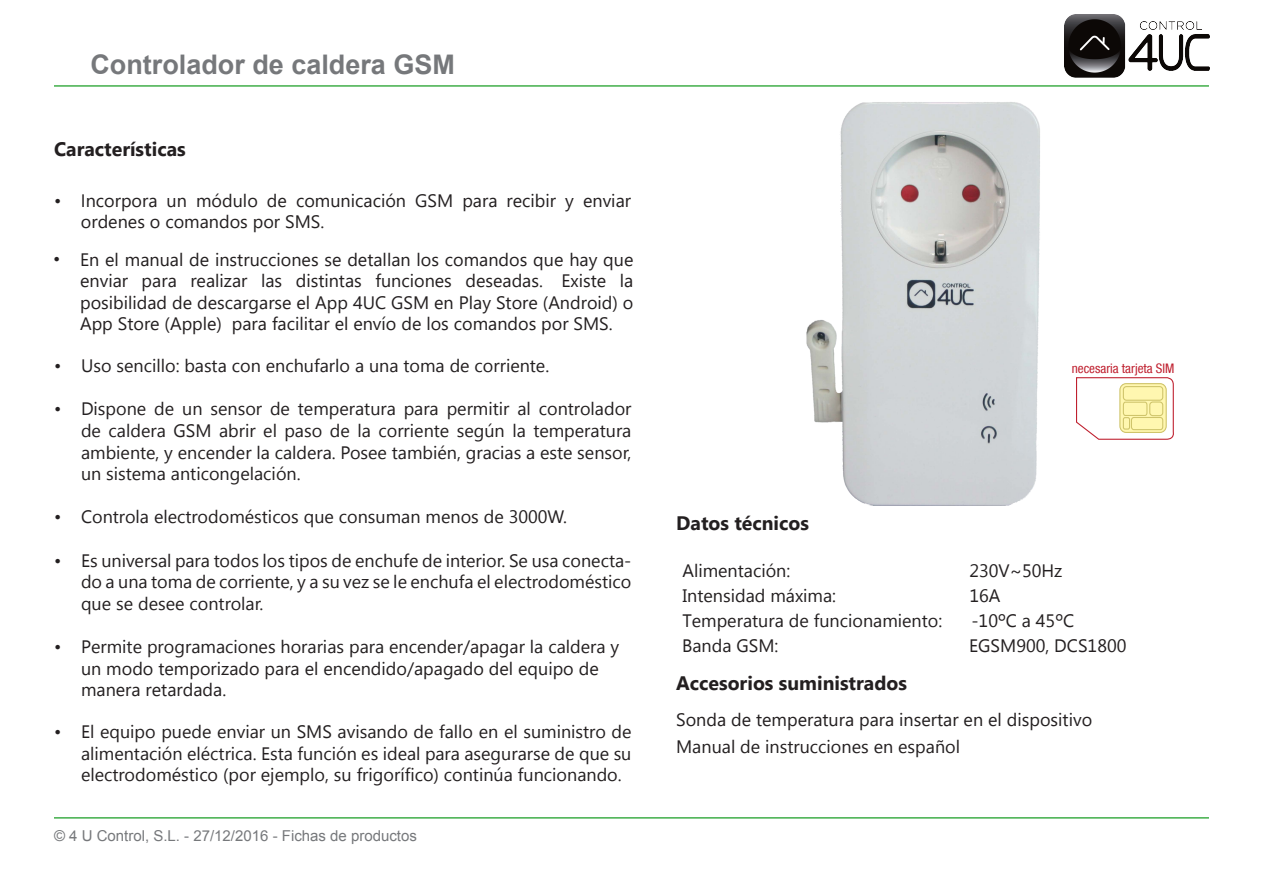
<style>
.page{position:relative;width:1263px;height:893px;background:#fff}
.page>*{position:absolute;margin:0;border:0;box-sizing:border-box;transform-origin:0 0}
.t1{font:700 27px "Arial";color:#76787b}
.t2{font:700 19.5px "Segoe UI";color:#231f20}
.t3{font:18px/21.6px "Segoe UI";color:#231f20;text-align:justify}
.t4{font:15px "Arial";color:#76787b}
.t5{font:condensed 13.2px "Helvetica Neue LT Com";color:#bf1f2e}
</style>
<div class="page">
<hr style="left:54px;top:85px;width:1155px;height:2px;background:#40ae49">
<hr style="left:54px;top:817px;width:1155px;height:2px;background:#40ae49">
<svg style="left:1076px;top:377px;width:98px;height:63px"></svg>
<div style="left:1150px;top:402px;width:13px;height:14px;background:#fff7b0;border-radius:3px"></div>
<div style="left:1149px;top:401px;width:14px;height:15px;border:1px solid #cfc46b;border-radius:3px"></div>
<div style="left:1123px;top:418px;width:6px;height:11px;background:#fff7b0;border-radius:2px"></div>
<div style="left:1123px;top:417px;width:7px;height:13px;border:1px solid #cfc46b;border-radius:2px"></div>
<img style="left:806px;top:102px;width:234px;height:404px">
<img style="left:1064px;top:15px;width:145px;height:62px">
<p class="t1" style="left:90px;top:46px;width:366px">Controlador de caldera GSM</p>
<p class="t2" style="left:54px;top:136px;width:133px">Características</p>
<p class="t3" style="left:81px;top:189px;width:552px;text-indent:-27px">• Incorpora un módulo de comunicación GSM para recibir y enviar ordenes o comandos por SMS.</p>
<p class="t3" style="left:80px;top:248px;width:555px;text-indent:-27px">• En el manual de instrucciones se detallan los comandos que hay que enviar para realizar las distintas funciones deseadas. Existe la posibilidad de descargarse el App 4UC GSM en Play Store (Android) o App Store (Apple) para facilitar el envío de los comandos por SMS.</p>
<p class="t3" style="left:54px;top:354px;width:497px">• Uso sencillo: basta con enchufarlo a una toma de corriente.</p>
<p class="t3" style="left:81px;top:397px;width:552px;text-indent:-27px">• Dispone de un sensor de temperatura para permitir al controlador de caldera GSM abrir el paso de la corriente según la temperatura ambiente, y encender la caldera. Posee también, gracias a este sensor, un sistema anticongelación.</p>
<p class="t3" style="left:54px;top:505px;width:515px">• Controla electrodomésticos que consuman menos de 3000W.</p>
<p class="t3" style="left:81px;top:549px;width:552px;text-indent:-27px">• Es universal para todos los tipos de enchufe de interior. Se usa conecta&shy;do a una toma de corriente, y a su vez se le enchufa el electrodoméstico que se desee controlar.</p>
<p class="t3" style="left:81px;top:635px;width:540px;text-align:left;text-indent:-27px">• Permite programaciones horarias para encender/apagar la caldera y un modo temporizado para el encendido/apagado del equipo de manera retardada.</p>
<p class="t3" style="left:81px;top:720px;width:552px;text-indent:-27px">• El equipo puede enviar un SMS avisando de fallo en el suministro de alimentación eléctrica. Esta función es ideal para asegurarse de que su electrodoméstico (por ejemplo, su frigorífico) continúa funcionando.</p>
<p class="t4" style="left:54px;top:826px;width:364px">© 4 U Control, S.L. - 27/12/2016 - Fichas de productos</p>
<p class="t5" style="left:1072px;top:360px;width:104px">necesaria tarjeta SIM</p>
<p class="t2" style="left:676px;top:509px;width:134px">Datos técnicos</p>
<p class="t3" style="left:682px;top:559px;width:109px">Alimentación:</p>
<p class="t3" style="left:969px;top:559px;width:94px">230V~50Hz</p>
<p class="t3" style="left:682px;top:584px;width:155px">Intensidad máxima:</p>
<p class="t3" style="left:969px;top:584px;width:33px">16A</p>
<p class="t3" style="left:682px;top:609px;width:261px">Temperatura de funcionamiento:</p>
<p class="t3" style="left:971px;top:609px;width:104px">-10ºC a 45ºC</p>
<p class="t3" style="left:682px;top:634px;width:98px">Banda GSM:</p>
<p class="t3" style="left:969px;top:634px;width:159px">EGSM900, DCS1800</p>
<p class="t2" style="left:676px;top:669px;width:232px">Accesorios suministrados</p>
<p class="t3" style="left:676px;top:706px;width:418px;line-height:27px">Sonda de temperatura para insertar en el dispositivo<br>Manual de instrucciones en español</p>
</div>
